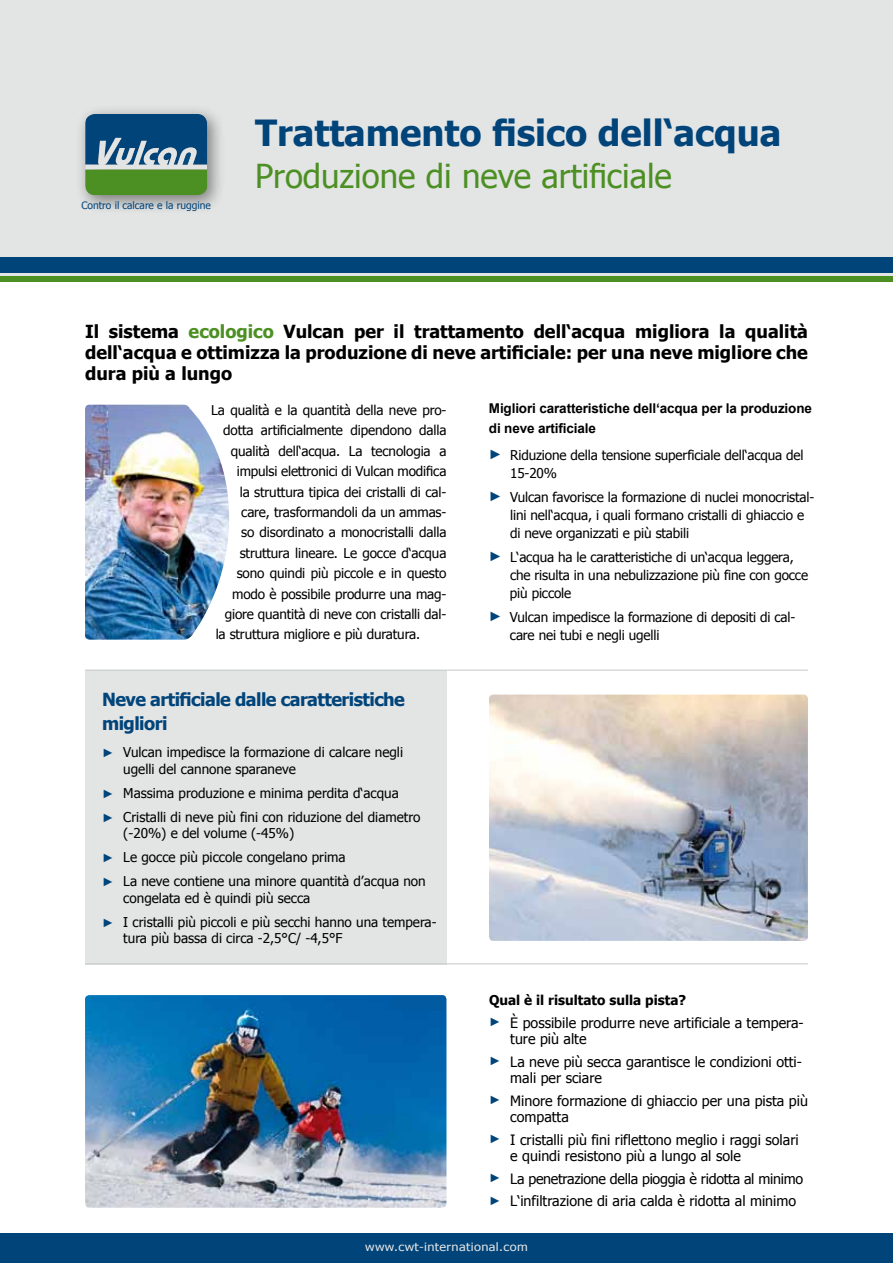
<style>
.page{position:relative;width:893px;height:1263px;background:#fff}
.page>*{position:absolute;margin:0;border:0;box-sizing:border-box;transform-origin:0 0}
.t1{font:700 36px "Tahoma";color:#00447a}
.t2{font:33px "Tahoma";color:#4c8f22}
.t3{font:700 18px/21px "Tahoma";color:#000;text-align:justify}
.t4{font:700 18px/24px "Tahoma";letter-spacing:-.03em;color:#00447a}
.t5{font:14.25px/16.5px "Tahoma";color:#000}
.t6{font:14.25px/22.5px "Tahoma";letter-spacing:-.02em;color:#000}
.t7{font:13.5px/18px "Tahoma";letter-spacing:-.01em;color:#000}
.t8{font:700 13.5px/20.4px "Arial";letter-spacing:-.01em;color:#000}
.t9{font:700 13.5px "Tahoma";color:#000}
.t10{font:11.55px "Tahoma";letter-spacing:.03em;color:#e3e4e4;scale:1.11 1}
.t11{font:10.2px "Tahoma";color:#00447a}
.s1{color:#4c8f22}
.s2{font-family:"Arial";font-size:12px;color:#00447a}
.s3{font-family:"Arial";font-weight:700;color:#00447a}
.s4{font-family:"Arial";font-weight:700;font-size:12px;color:#00447a}
</style>
<div class="page">
<div style="left:0;top:0;width:893px;height:261px;background:#e3e4e4"></div>
<div style="left:0;top:257px;width:893px;height:18px;background:#00447a"></div>
<hr style="left:0;top:274px;width:893px;height:3px;background:#e3e4e4">
<div style="left:0;top:277px;width:893px;height:5px;background:#4c8f22"></div>
<div style="left:0;top:1233px;width:893px;height:30px;background:#00447a"></div>
<div style="left:85px;top:671px;width:361px;height:292px;background:#e3e4e4"></div>
<img style="left:85px;top:995px;width:361px;height:213px">
<img style="left:489px;top:694px;width:319px;height:247px">
<hr style="left:85px;top:670px;width:723px;height:1px;background:#c6c7c8">
<hr style="left:85px;top:963px;width:723px;height:1px;background:#c6c7c8">
<img style="left:85px;top:405px;width:144px;height:235px">
<div style="left:75px;top:104px;width:150px;height:109px;background:#000;opacity:.45"></div>
<svg style="left:85px;top:114px;width:122px;height:81px"></svg>
<p class="t11" style="left:81px;top:199px;width:131px">Contro il calcare e la ruggine</p>
<h1 class="t1" style="left:255px;top:107px;width:528px">Trattamento fisico dell‘acqua</h1>
<h2 class="t2" style="left:255px;top:153px;width:418px">Produzione di neve artificiale</h2>
<h3 class="t3" style="left:85px;top:320px;width:724px">Il sistema <span class="s1">ecologico</span> Vulcan per il trattamento dell‘acqua migliora la qualità dell‘acqua e ottimizza la produzione di neve artificiale: per una neve migliore che dura più a lungo</h3>
<p class="t7" style="left:211px;top:400px;width:237px">La qualità e la quantità della neve pro-</p>
<p class="t7" style="left:223px;top:421px;width:225px">dotta artificialmente dipendono dalla</p>
<p class="t7" style="left:231px;top:441px;width:217px">qualità dell‘acqua. La tecnologia a</p>
<p class="t7" style="left:237px;top:462px;width:211px">impulsi elettronici di Vulcan modifica</p>
<p class="t7" style="left:240px;top:482px;width:208px">la struttura tipica dei cristalli di cal-</p>
<p class="t7" style="left:241px;top:502px;width:207px">care, trasformandoli da un ammas-</p>
<p class="t7" style="left:241px;top:523px;width:207px">so disordinato a monocristalli dalla</p>
<p class="t7" style="left:240px;top:543px;width:208px">struttura lineare. Le gocce d‘acqua</p>
<p class="t7" style="left:237px;top:564px;width:211px">sono quindi più piccole e in questo</p>
<p class="t7" style="left:232px;top:584px;width:216px">modo è possibile produrre una mag-</p>
<p class="t7" style="left:225px;top:604px;width:223px">giore quantità di neve con cristalli dal-</p>
<p class="t7" style="left:216px;top:625px;width:206px">la struttura migliore e più duratura.</p>
<h3 class="t4" style="left:102px;top:686px;width:304px">Neve artificiale dalle caratteristiche migliori</h3>
<p class="t7" style="left:123px;top:743px;width:281px;line-height:16.5px;text-indent:-21px"><span class="s2">►</span> Vulcan impedisce la formazione di calcare negli ugelli del cannone sparaneve</p>
<p class="t7" style="left:102px;top:780px;width:320px;line-height:24px"><span class="s2">►</span> Massima produzione e minima perdita d‘acqua<br><span class="s2">►</span> Cristalli di neve più fini con riduzione del diametro</p>
<p class="t7" style="left:102px;top:821px;width:325px;line-height:24px;text-indent:21px">(-20%) e del volume (-45%)<br><span class="s2">►</span> Le gocce più piccole congelano prima<br><span class="s2">►</span> La neve contiene una minore quantità d’acqua non</p>
<p class="t7" style="left:102px;top:885px;width:336px;line-height:24px;text-indent:21px">congelata ed è quindi più secca<br><span class="s2">►</span> I cristalli più piccoli e più secchi hanno una tempera-</p>
<p class="t7" style="left:123px;top:929px;width:221px">tura più bassa di circa -2,5°C/ -4,5°F</p>
<p class="t8" style="left:489px;top:398px;width:325px">Migliori caratteristiche dell‘acqua per la produzione di neve artificiale</p>
<p class="t7" style="left:510px;top:446px;width:295px;text-indent:-21px"><span class="s3">►</span> Riduzione della tensione superficiale dell‘acqua del<br>15-20%</p>
<p class="t7" style="left:510px;top:488px;width:306px;text-indent:-21px"><span class="s3">►</span> Vulcan favorisce la formazione di nuclei monocristal&shy;lini nell‘acqua, i quali formano cristalli di ghiaccio e di neve organizzati e più stabili</p>
<p class="t7" style="left:510px;top:548px;width:300px;text-indent:-21px"><span class="s3">►</span> L‘acqua ha le caratteristiche di un‘acqua leggera, che risulta in una nebulizzazione più fine con gocce più piccole</p>
<p class="t7" style="left:510px;top:608px;width:287px;text-indent:-21px"><span class="s3">►</span> Vulcan impedisce la formazione di depositi di cal&shy;care nei tubi e negli ugelli</p>
<p class="t9" style="left:489px;top:991px;width:199px">Qual è il risultato sulla pista?</p>
<p class="t5" style="left:510px;top:1014px;width:295px;text-indent:-21px"><span class="s4">►</span> È possibile produrre neve artificiale a tempera&shy;ture più alte</p>
<p class="t5" style="left:510px;top:1053px;width:293px;text-indent:-21px"><span class="s4">►</span> La neve più secca garantisce le condizioni otti&shy;mali per sciare</p>
<p class="t5" style="left:510px;top:1092px;width:299px;text-indent:-21px"><span class="s4">►</span> Minore formazione di ghiaccio per una pista più compatta</p>
<p class="t5" style="left:510px;top:1131px;width:290px;text-indent:-21px"><span class="s4">►</span> I cristalli più fini riflettono meglio i raggi solari e quindi resistono più a lungo al sole</p>
<p class="t6" style="left:489px;top:1167px;width:316px"><span class="s4">►</span> La penetrazione della pioggia è ridotta al minimo <span class="s4">►</span> L‘infiltrazione di aria calda è ridotta al minimo</p>
<p class="t10" style="left:365px;top:1239px;width:148px">www.cwt-international.com</p>
</div>
